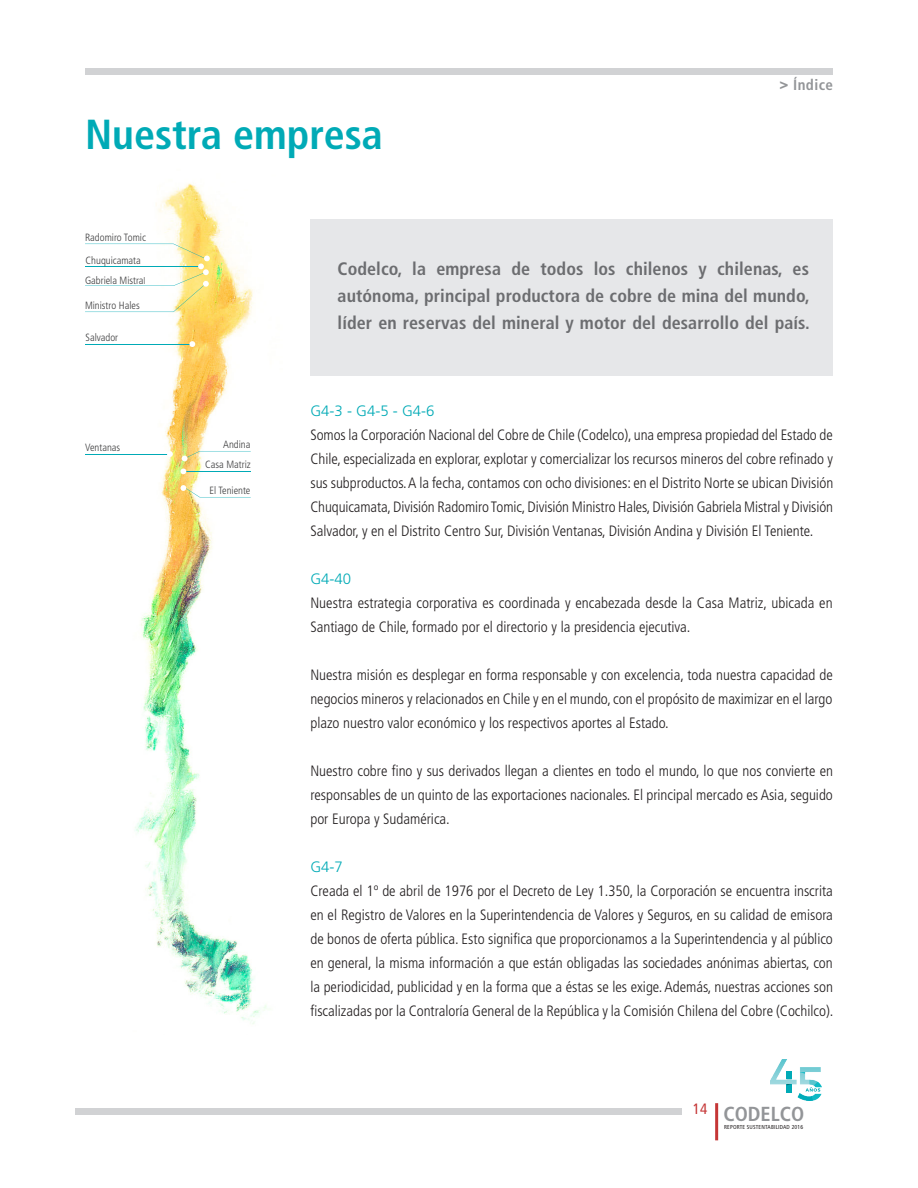
<style>
.page{position:relative;width:918px;height:1188px;background:#fff}
.page>*{position:absolute;margin:0;border:0;box-sizing:border-box;transform-origin:0 0}
.t1{font:700 condensed 42px "Frutiger LT Std";color:#00aab6}
.t2{font:700 condensed 20.25px "Frutiger LT Std";color:#939598}
.t3{font:700 condensed 18px/27px "Frutiger LT Std";letter-spacing:.005em;color:#6c6d70;text-align:justify}
.J{font:300 condensed 15px/24px "Frutiger LT Std";color:#231f20;text-align:justify}
.J-2{font:300 15px "Frutiger LT Std";color:#00aab6}
.t4{font:700 condensed 15px "Frutiger LT Std";letter-spacing:.025em;color:#939598}
.t5{font:condensed 15px "Frutiger LT Std";color:#c53636}
.t6{font:300 condensed 10.5px "Frutiger LT Std";color:#3e3e3f}
.t7{font:condensed 5.7px "Frutiger LT Std";letter-spacing:.03em;color:#231f20}
.s1{font-weight:900;font-stretch:normal}
.s2{font-size:9.3px}
</style>
<div class="page">
<img style="left:771px;top:1059px;width:50px;height:41px">
<hr style="left:715px;top:1103px;width:3px;height:37px;background:#c53636">
<div style="left:787px;top:1071px;width:5px;height:8px;background:#00aab6"></div>
<div style="left:787px;top:1084px;width:5px;height:8px;background:#00aab6"></div>
<svg style="left:806px;top:1087px;width:14px;height:5px"></svg>
<div style="left:75px;top:1109px;width:607px;height:6px;background:#d1d2d4"></div>
<div style="left:85px;top:68px;width:748px;height:6px;background:#d1d2d4"></div>
<img style="left:121px;top:183px;width:146px;height:841px">
<hr style="left:85px;top:344px;width:107px;height:1px;background:#00aab6">
<hr style="left:183px;top:471px;width:68px;height:1px;background:#00aab6">
<hr style="left:85px;top:454px;width:85px;height:1px;background:#00aab6">
<svg style="left:85px;top:244px;width:125px;height:68px"></svg>
<svg style="left:189px;top:341px;width:6px;height:6px"></svg>
<svg style="left:167px;top:451px;width:6px;height:6px"></svg>
<svg style="left:182px;top:451px;width:69px;height:10px"></svg>
<svg style="left:180px;top:468px;width:6px;height:6px"></svg>
<svg style="left:180px;top:485px;width:71px;height:12px"></svg>
<div style="left:310px;top:219px;width:523px;height:157px;background:#e6e7e9"></div>
<p class="t1" style="left:85px;top:110px;width:299px">Nuestra empresa</p>
<p class="t6" style="left:85px;top:232px;width:62px">Radomiro Tomic</p>
<p class="t4" style="left:780px;top:76px;width:55px"><span class="s1">&gt;</span> Índice</p>
<p class="t6" style="left:86px;top:254px;width:57px">Chuquicamata</p>
<p class="t6" style="left:85px;top:274px;width:62px">Gabriela Mistra<span class="s2">l</span></p>
<p class="t6" style="left:85px;top:300px;width:56px">Ministro Hales</p>
<p class="t6" style="left:86px;top:331px;width:34px">Salvador</p>
<p class="t6" style="left:85px;top:441px;width:37px">Ventanas</p>
<p class="t6" style="left:223px;top:438px;width:29px">Andina</p>
<p class="t6" style="left:205px;top:459px;width:47px">Casa Matriz</p>
<p class="t6" style="left:210px;top:485px;width:42px">El Teniente</p>
<p class="t3" style="left:338px;top:255px;width:474px">Codelco, la empresa de todos los chilenos y chilenas, es autónoma, principal productora de cobre de mina del mundo, líder en reservas del mineral y motor del desarrollo del país.</p>
<p class="J-2" style="left:310px;top:403px;width:126px">G4-3 - G4-5 - G4-6</p>
<p class="J" style="left:310px;top:423px;width:524px">Somos la Corporación Nacional del Cobre de Chile (Codelco), una empresa propiedad del Estado de Chile, especializada en explorar, explotar y comercializar los recursos mineros del cobre refinado y sus subproductos. A la fecha, contamos con ocho divisiones: en el Distrito Norte se ubican División Chuquicamata, División Radomiro Tomic, División Ministro Hales, División Gabriela Mistral y División Salvador, y en el Distrito Centro Sur, División Ventanas, División Andina y División El Teniente.</p>
<p class="J-2" style="left:310px;top:571px;width:42px">G4-40</p>
<p class="J" style="left:310px;top:591px;width:524px">Nuestra estrategia corporativa es coordinada y encabezada desde la Casa Matriz, ubicada en<br>Santiago de Chile, formado por el directorio y la presidencia ejecutiva.</p>
<p class="J" style="left:310px;top:663px;width:524px">Nuestra misión es desplegar en forma responsable y con excelencia, toda nuestra capacidad de negocios mineros y relacionados en Chile y en el mundo, con el propósito de maximizar en el largo plazo nuestro valor económico y los respectivos aportes al Estado.</p>
<p class="J" style="left:310px;top:759px;width:524px">Nuestro cobre fino y sus derivados llegan a clientes en todo el mundo, lo que nos convierte en responsables de un quinto de las exportaciones nacionales. El principal mercado es Asia, seguido por Europa y Sudamérica.</p>
<p class="J-2" style="left:310px;top:859px;width:34px">G4-7</p>
<p class="J" style="left:310px;top:879px;width:525px">Creada el 1º de abril de 1976 por el Decreto de Ley 1.350, la Corporación se encuentra inscrita en el Registro de Valores en la Superintendencia de Valores y Seguros, en su calidad de emisora de bonos de oferta pública. Esto significa que proporcionamos a la Superintendencia y al público en general, la misma información a que están obligadas las sociedades anónimas abiertas, con la periodicidad, publicidad y en la forma que a éstas se les exige. Además, nuestras acciones son fiscalizadas por la Contraloría General de la República y la Comisión Chilena del Cobre (Cochilco).</p>
<p class="t5" style="left:693px;top:1100px;width:16px">14</p>
<p class="t2" style="left:723px;top:1102px;width:82px">CODELCO</p>
<p class="t7" style="left:724px;top:1124px;width:81px">REPORTE SUSTENTABILIDAD 2016</p>
</div>
